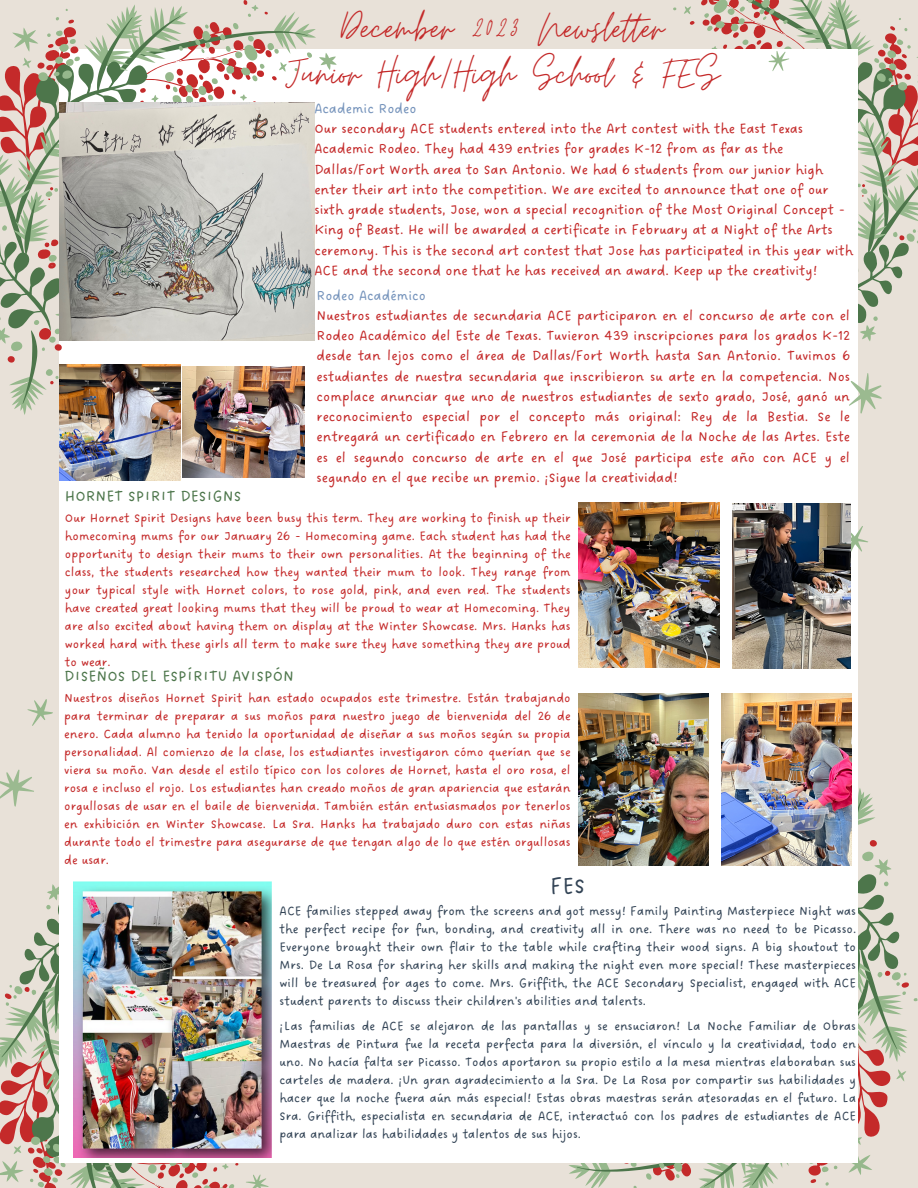
<style>
.page{position:relative;width:918px;height:1188px;background:#e8e1d8}
.page>*{position:absolute;margin:0;border:0;box-sizing:border-box;transform-origin:0 0}
.t1{font:46.5px "Moon Time";color:#c42a2a}
.t2{font:24.15px "DO Sans Regular";color:#334456}
.t3{font:16.65px "DO Sans Regular";color:#4d764b}
.t4{font:15px/20.2px "DO Sans Regular";color:#c42a2a}
.t5{font:15px "DO Sans Regular";color:#7593bb}
.t6{font:13.65px/18px "DO Sans Regular";color:#c42a2a;text-align:justify}
.t7{font:13.65px/18px "DO Sans Regular";color:#334456;text-align:justify}
</style>
<div class="page">
<svg style="left:569px;top:823px;width:349px;height:365px"></svg>
<div style="left:60px;top:49px;width:798px;height:1114px;background:#fff"></div>
<svg style="left:9px;top:4px;width:238px;height:411px"></svg>
<svg style="left:0;top:5px;width:337px;height:374px"></svg>
<svg style="left:0;top:821px;width:269px;height:367px"></svg>
<svg style="left:0;top:769px;width:34px;height:38px"></svg>
<svg style="left:673px;top:0;width:245px;height:414px"></svg>
<svg style="left:27px;top:699px;width:26px;height:27px"></svg>
<svg style="left:851px;top:526px;width:17px;height:26px"></svg>
<img style="left:60px;top:102px;width:254px;height:239px">
<img style="left:579px;top:502px;width:141px;height:165px">
<img style="left:722px;top:693px;width:129px;height:172px">
<img style="left:579px;top:693px;width:129px;height:172px">
<img style="left:182px;top:366px;width:123px;height:111px">
<img style="left:60px;top:364px;width:120px;height:116px">
<img style="left:733px;top:503px;width:118px;height:165px">
<img style="left:74px;top:881px;width:198px;height:277px">
<p class="t1" style="left:341px;top:-1px;width:325px">December 2023 Newslet er</p>
<p class="t1" style="left:285px;top:45px;width:436px">Junior High/High School &amp; FES</p>
<p class="t5" style="left:314px;top:100px;width:104px">Academic Rodeo</p>
<p class="t4" style="left:314px;top:119px;width:540px">Our secondary ACE students entered into the Art contest with the East Texas Academic Rodeo. They had 439 entries for grades K-12 from as far as the Dallas/Fort Worth area to San Antonio. We had 6 students from our junior high enter their art into the competition. We are excited to announce that one of our sixth grade students, Jose, won a special recognition of the Most Original Concept - King of Beast. He will be awarded a certificate in February at a Night of the Arts ceremony. This is the second art contest that Jose has participated in this year with ACE and the second one that he has received an award. Keep up the creativity!</p>
<p class="t5" style="left:317px;top:287px;width:111px">Rodeo Académico</p>
<p class="t4" style="left:317px;top:306px;width:535px;text-align:justify">Nuestros estudiantes de secundaria ACE participaron en el concurso de arte con el Rodeo Académico del Este de Texas. Tuvieron 439 inscripciones para los grados K-12 desde tan lejos como el área de Dallas/Fort Worth hasta San Antonio. Tuvimos 6 estudiantes de nuestra secundaria que inscribieron su arte en la competencia. Nos complace anunciar que uno de nuestros estudiantes de sexto grado, José, ganó un reconocimiento especial por el concepto más original: Rey de la Bestia. Se le entregará un certificado en Febrero en la ceremonia de la Noche de las Artes. Este es el segundo concurso de arte en el que José participa este año con ACE y el segundo en el que recibe un premio. ¡Sigue la creatividad!</p>
<p class="t3" style="left:65px;top:487px;width:178px">HORNET SPIRIT DESIGNS</p>
<p class="t6" style="left:65px;top:509px;width:507px">Our Hornet Spirit Designs have been busy this term. They are working to finish up their homecoming mums for our January 26 - Homecoming game. Each student has had the opportunity to design their mums to their own personalities. At the beginning of the class, the students researched how they wanted their mum to look. They range from your typical style with Hornet colors, to rose gold, pink, and even red. The students have created great looking mums that they will be proud to wear at Homecoming. They are also excited about having them on display at the Winter Showcase. Mrs. Hanks has worked hard with these girls all term to make sure they have something they are proud to wear.</p>
<p class="t3" style="left:64px;top:667px;width:231px">DISEÑOS DEL ESPÍRITU AVISPÓN</p>
<p class="t6" style="left:64px;top:689px;width:508px">Nuestros diseños Hornet Spirit han estado ocupados este trimestre. Están trabajando para terminar de preparar a sus moños para nuestro juego de bienvenida del 26 de enero. Cada alumno ha tenido la oportunidad de diseñar a sus moños según su propia personalidad. Al comienzo de la clase, los estudiantes investigaron cómo querían que se viera su moño. Van desde el estilo típico con los colores de Hornet, hasta el oro rosa, el rosa e incluso el rojo. Los estudiantes han creado moños de gran apariencia que estarán orgullosas de usar en el baile de bienvenida. También están entusiasmados por tenerlos en exhibición en Winter Showcase. La Sra. Hanks ha trabajado duro con estas niñas durante todo el trimestre para asegurarse de que tengan algo de lo que estén orgullosas de usar.</p>
<p class="t2" style="left:550px;top:871px;width:37px">FES</p>
<p class="t7" style="left:280px;top:902px;width:578px">ACE families stepped away from the screens and got messy! Family Painting Masterpiece Night was the perfect recipe for fun, bonding, and creativity all in one. There was no need to be Picasso.<br>Everyone brought their own flair to the table while crafting their wood signs. A big shoutout to Mrs. De La Rosa for sharing her skills and making the night even more special! These masterpieces will be treasured for ages to come. Mrs. Griffith, the ACE Secondary Specialist, engaged with ACE student parents to discuss their children's abilities and talents.</p>
<p class="t7" style="left:280px;top:1018px;width:578px">¡Las familias de ACE se alejaron de las pantallas y se ensuciaron! La Noche Familiar de Obras Maestras de Pintura fue la receta perfecta para la diversión, el vínculo y la creatividad, todo en uno. No hacía falta ser Picasso. Todos aportaron su propio estilo a la mesa mientras elaboraban sus carteles de madera. ¡Un gran agradecimiento a la Sra. De La Rosa por compartir sus habilidades y hacer que la noche fuera aún más especial! Estas obras maestras serán atesoradas en el futuro. La Sra. Griffith, especialista en secundaria de ACE, interactuó con los padres de estudiantes de ACE para analizar las habilidades y talentos de sus hijos.</p>
</div>
